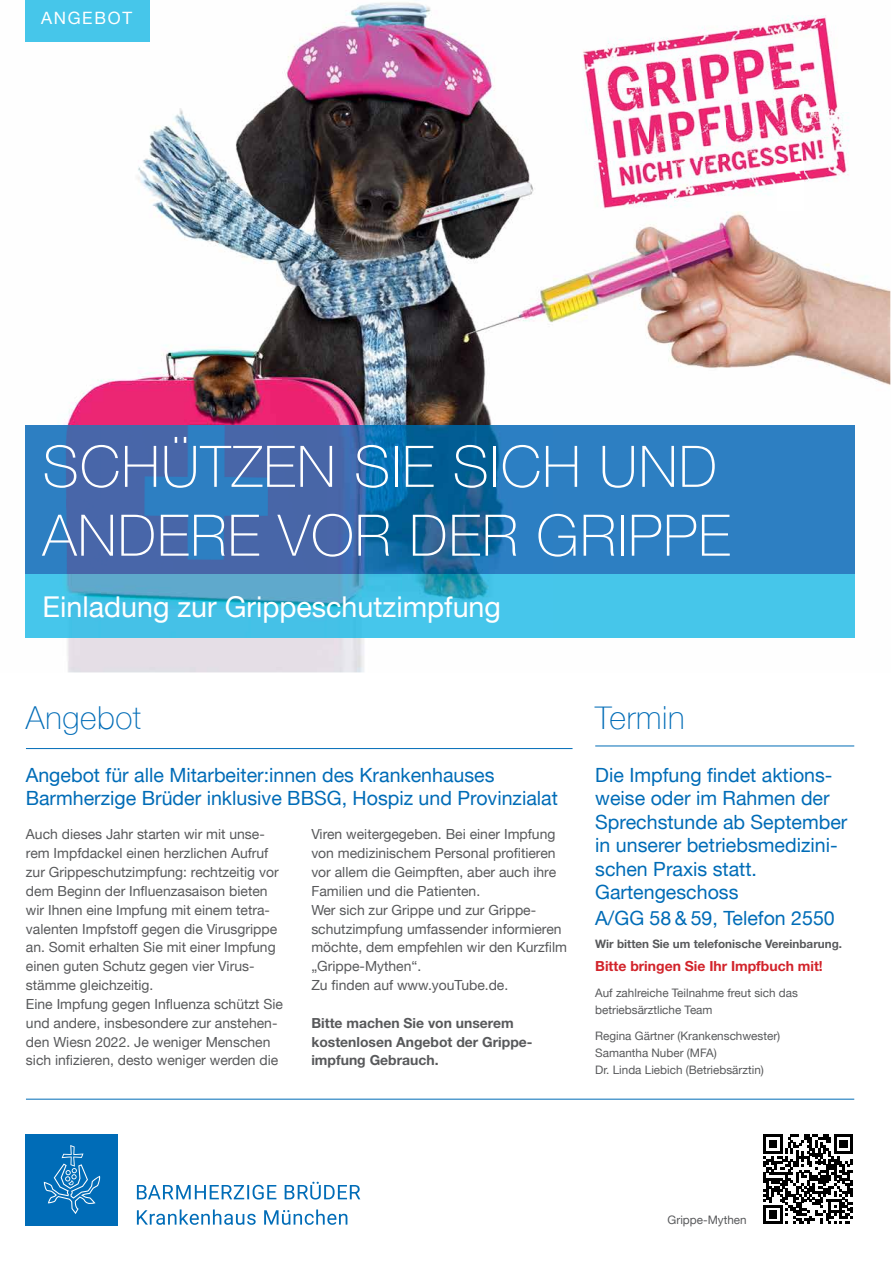
<style>
.page{position:relative;width:893px;height:1263px;background:#fff}
.page>*{position:absolute;margin:0;border:0;box-sizing:border-box;transform-origin:0 0}
.t1{font:100 57.3px/68.8px "Helvetica Neue LT";letter-spacing:.02em;color:#fff}
.t2{font:100 31.8px "Helvetica Neue LT";letter-spacing:.02em;color:#006cb7}
.t3{font:100 31.65px "Helvetica Neue LT";letter-spacing:.02em;color:#006cb7}
.t4{font:28.65px "Helvetica Neue LT";color:#fff}
.t5{font:19.65px/23.5px "Helvetica Neue LT";color:#006cb7}
.t6{font:16.95px "Helvetica Neue LT";letter-spacing:.1em;color:#fff}
.t7{font:13.95px/18.9px "Helvetica Neue LT";color:#58595b}
.t8{font:700 13.95px/18.9px "Helvetica Neue LT Pro";color:#58595b}
.t9{font:700 13.95px "Helvetica Neue LT Pro";color:#d2232a}
.t10{font:11.7px/17px "Helvetica Neue LT";color:#58595b}
.t11{font:700 11.7px "Helvetica Neue LT Pro";color:#58595b}
</style>
<div class="page">
<img style="left:25px;top:0;width:865px;height:672px">
<div style="left:26px;top:0;width:124px;height:42px;background:#46c6ea"></div>
<img style="left:26px;top:425px;width:828px;height:212px">
<hr style="left:26px;top:1099px;width:828px;height:1px;background:#006cb7">
<hr style="left:26px;top:748px;width:547px;height:1px;background:#006cb7">
<hr style="left:595px;top:746px;width:259px;height:1px;background:#006cb7">
<div style="left:26px;top:1134px;width:92px;height:91px;background:#006cb7"></div>
<svg style="left:44px;top:1145px;width:56px;height:69px"></svg>
<svg style="left:137px;top:1209px;width:210px;height:16px"></svg>
<svg style="left:137px;top:1182px;width:223px;height:17px"></svg>
<img style="left:572px;top:15px;width:282px;height:195px">
<svg style="left:763px;top:1134px;width:90px;height:90px"></svg>
<p class="t6" style="left:41px;top:8px;width:93px">ANGEBOT</p>
<h1 class="t1" style="left:43px;top:432px;width:689px">SCHÜTZEN SIE SICH UND<br>ANDERE VOR DER GRIPPE</h1>
<h3 class="t4" style="left:43px;top:590px;width:460px">Einladung zur Grippeschutzimpfung</h3>
<h3 class="t3" style="left:26px;top:700px;width:117px">Angebot</h3>
<h2 class="t2" style="left:595px;top:700px;width:91px">Termin</h2>
<h3 class="t5" style="left:595px;top:762px;width:254px">Die Impfung findet aktions&shy;weise oder im Rahmen der<br>Sprechstunde ab September in unserer betriebsmedizini&shy;schen Praxis statt.<br>Gartengeschoss</h3>
<h3 class="t5" style="left:595px;top:905px;width:241px">A/GG 58 &amp; 59, Telefon 2550</h3>
<p class="t11" style="left:595px;top:936px;width:248px">Wir bitten Sie um telefonische Vereinbarung.</p>
<p class="t9" style="left:595px;top:958px;width:229px">Bitte bringen Sie Ihr Impfbuch mit!</p>
<p class="t10" style="left:595px;top:984px;width:204px">Auf zahlreiche Teilnahme freut sich das betriebsärztliche Team</p>
<p class="t10" style="left:595px;top:1027px;width:187px">Regina Gärtner (Krankenschwester)<br>Samantha Nuber (MFA)<br>Dr. Linda Liebich (Betriebsärztin)</p>
<h3 class="t5" style="left:26px;top:762px;width:534px">Angebot für alle Mitarbeiter:innen des Krankenhauses<br>Barmherzige Brüder inklusive BBSG, Hospiz und Provinzialat</h3>
<p class="t7" style="left:26px;top:825px;width:259px">Auch dieses Jahr starten wir mit unse&shy;rem Impfdackel einen herzlichen Aufruf zur Grippeschutzimpfung: rechtzeitig vor dem Beginn der Influenzasaison bieten wir Ihnen eine Impfung mit einem tetra&shy;valenten Impfstoff gegen die Virusgrippe an. Somit erhalten Sie mit einer Impfung einen guten Schutz gegen vier Virus&shy;stämme gleichzeitig.<br>Eine Impfung gegen Influenza schützt Sie und andere, insbesondere zur anstehen&shy;den Wiesn 2022. Je weniger Menschen sich infizieren, desto weniger werden die</p>
<p class="t7" style="left:311px;top:825px;width:257px">Viren weitergegeben. Bei einer Impfung von medizinischem Personal profitieren vor allem die Geimpften, aber auch ihre Familien und die Patienten.<br>Wer sich zur Grippe und zur Grippe&shy;schutzimpfung umfassender informieren möchte, dem empfehlen wir den Kurzfilm „Grippe-Mythen“.<br>Zu finden auf www.youTube.de.</p>
<p class="t8" style="left:311px;top:1013px;width:223px">Bitte machen Sie von unserem kostenlosen Angebot der Grippe&shy;impfung Gebrauch.</p>
<p class="t10" style="left:668px;top:1211px;width:81px">Grippe-Mythen</p>
</div>
